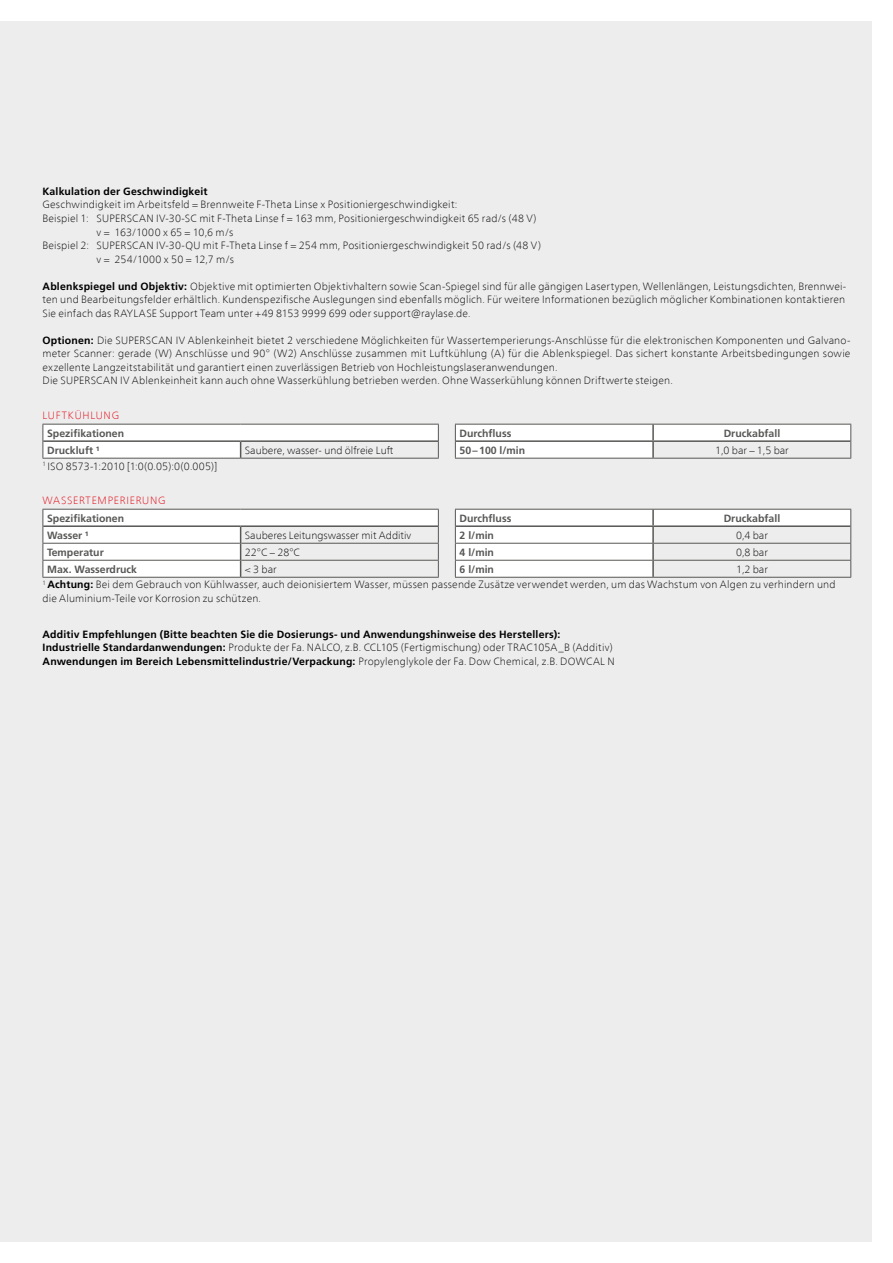
<style>
.page{position:relative;width:893px;height:1263px;background:#fff}
.page>*{position:absolute;margin:0;border:0;box-sizing:border-box;transform-origin:0 0}
.t1{font:100 10.5px/13.5px "Frutiger Neue LT Com";letter-spacing:.015em;color:#000}
.t2{font:700 10.5px "Frutiger LT Com";letter-spacing:.015em;color:#000}
.t3{font:700 10.5px/17px "Frutiger LT Com";color:#575756}
.t4{font:100 10.5px "Frutiger Neue LT Com";letter-spacing:.07em;color:#e30613}
.t5{font:100 10.5px "Frutiger Neue LT Com";letter-spacing:-.005em;color:#000}
.s1{font-family:"Frutiger LT Com";font-weight:700}
.s2{font-family:"Frutiger Neue LT Com";font-weight:100}
</style>
<div class="page">
<div style="left:0;top:21px;width:872px;height:1221px;background:#ededed"></div>
<hr style="left:43px;top:458px;width:198px;height:1px;background:#575756">
<hr style="left:241px;top:458px;width:198px;height:1px;background:#575756">
<svg style="left:43px;top:424px;width:396px;height:34px"></svg>
<hr style="left:43px;top:577px;width:198px;height:1px;background:#575756">
<hr style="left:241px;top:577px;width:198px;height:1px;background:#575756">
<svg style="left:43px;top:509px;width:396px;height:68px"></svg>
<hr style="left:455px;top:458px;width:198px;height:1px;background:#575756">
<hr style="left:653px;top:458px;width:198px;height:1px;background:#575756">
<svg style="left:455px;top:424px;width:396px;height:34px"></svg>
<hr style="left:455px;top:577px;width:198px;height:1px;background:#575756">
<hr style="left:653px;top:577px;width:198px;height:1px;background:#575756">
<svg style="left:455px;top:509px;width:396px;height:68px"></svg>
<hr style="left:455px;top:543px;width:198px;height:1px;background:#575756">
<hr style="left:653px;top:543px;width:198px;height:1px;background:#575756">
<hr style="left:455px;top:560px;width:198px;height:1px;background:#575756">
<hr style="left:653px;top:560px;width:198px;height:1px;background:#575756">
<p class="t2" style="left:43px;top:185px;width:167px">Kalkulation der Geschwindigkeit</p>
<p class="t1" style="left:43px;top:198px;width:416px">Geschwindigkeit im Arbeitsfeld = Brennweite F-Theta Linse x Positioniergeschwindigkeit:</p>
<p class="t1" style="left:43px;top:211px;width:495px">Beispiel 1: SUPERSCAN IV-30-SC mit F-Theta Linse f = 163 mm, Positioniergeschwindigkeit 65 rad/s (48 V)</p>
<p class="t5" style="left:97px;top:225px;width:138px">v = 163/1000 x 65 = 10,6 m/s</p>
<p class="t1" style="left:43px;top:238px;width:500px">Beispiel 2: SUPERSCAN IV-30-QU mit F-Theta Linse f = 254 mm, Positioniergeschwindigkeit 50 rad/s (48 V)</p>
<p class="t1" style="left:97px;top:252px;width:139px">v = 254/1000 x 50 = 12,7 m/s</p>
<p class="t1" style="left:43px;top:279px;width:805px"><span class="s1">Ablenkspiegel und Objektiv:</span> Objektive mit optimierten Objektivhaltern sowie Scan-Spiegel sind für alle gängigen Lasertypen, Wellenlängen, Leistungsdichten, Brennwei&shy;ten und Bearbeitungsfelder erhältlich. Kundenspezifische Auslegungen sind ebenfalls möglich. Für weitere Informationen bezüglich möglicher Kombinationen kontaktieren<br>Sie einfach das RAYLASE Support Team unter +49 8153 9999 699 oder support@raylase.de.</p>
<p class="t1" style="left:43px;top:333px;width:809px"><span class="s1">Optionen:</span> Die SUPERSCAN IV Ablenkeinheit bietet 2 verschiedene Möglichkeiten für Wassertemperierungs-Anschlüsse für die elektronischen Komponenten und Galvano&shy;meter Scanner: gerade (W) Anschlüsse und 90° (W2) Anschlüsse zusammen mit Luftkühlung (A) für die Ablenkspiegel. Das sichert konstante Arbeitsbedingungen sowie exzellente Langzeitstabilität und garantiert einen zuverlässigen Betrieb von Hochleistungslaseranwendungen.<br>Die SUPERSCAN IV Ablenkeinheit kann auch ohne Wasserkühlung betrieben werden. Ohne Wasserkühlung können Driftwerte steigen.</p>
<p class="t4" style="left:43px;top:409px;width:78px">LUFTKÜHLUNG</p>
<p class="t3" style="left:47px;top:424px;width:79px">Spezifikationen<br>Druckluft ¹</p>
<p class="t1" style="left:43px;top:459px;width:176px"><sup>1</sup> ISO 8573-1:2010 [1:0(0.05):0(0.005)]</p>
<p class="t4" style="left:43px;top:494px;width:124px">WASSERTEMPERIERUNG</p>
<p class="t3" style="left:47px;top:510px;width:79px">Spezifikationen<br>Wasser ¹</p>
<p class="t1" style="left:245px;top:443px;width:150px">Saubere, wasser- und ölfreie Luft</p>
<p class="t1" style="left:245px;top:528px;width:168px">Sauberes Leitungswasser mit Additiv</p>
<p class="t3" style="left:47px;top:544px;width:58px">Temperatur</p>
<p class="t1" style="left:245px;top:545px;width:57px">22°C – 28°C</p>
<p class="t3" style="left:47px;top:561px;width:91px">Max. Wasserdruck</p>
<p class="t1" style="left:245px;top:562px;width:33px">&lt; 3 bar</p>
<p class="t3" style="left:460px;top:424px;width:53px">Durchfluss</p>
<p class="t3" style="left:724px;top:424px;width:58px">Druckabfall</p>
<p class="t3" style="left:460px;top:441px;width:67px">50–100 l/min</p>
<p class="t1" style="left:715px;top:443px;width:75px">1,0 bar – 1,5 bar</p>
<p class="t3" style="left:460px;top:510px;width:53px">Durchfluss</p>
<p class="t3" style="left:724px;top:510px;width:58px">Druckabfall</p>
<p class="t3" style="left:460px;top:527px;width:36px">2 l/min</p>
<p class="t1" style="left:736px;top:528px;width:33px">0,4 bar</p>
<p class="t3" style="left:460px;top:544px;width:36px">4 l/min</p>
<p class="t1" style="left:736px;top:545px;width:33px">0,8 bar</p>
<p class="t3" style="left:460px;top:561px;width:36px">6 l/min</p>
<p class="t1" style="left:736px;top:562px;width:33px">1,2 bar</p>
<p class="t1" style="left:43px;top:578px;width:794px"><sup>1</sup> <span class="s1">Achtung:</span> Bei dem Gebrauch von Kühlwasser, auch deionisiertem Wasser, müssen passende Zusätze verwendet werden, um das Wachstum von Algen zu verhindern und die Aluminium-Teile vor Korrosion zu schützen.</p>
<p class="t2" style="left:43px;top:628px;width:519px">Additiv Empfehlungen (Bitte beachten Sie die Dosierungs- und Anwendungshinweise des Herstellers):</p>
<p class="t1" style="left:43px;top:641px;width:572px"><span class="s1">Industrielle Standardanwendungen:</span> Produkte der Fa. NALCO, z.B. CCL105 (Fertigmischung) oder TRAC105A_B (Additiv)</p>
<p class="t2" style="left:43px;top:655px;width:574px">Anwendungen im Bereich Lebensmittelindustrie/Verpackung: <span class="s2">Propylenglykole der Fa. Dow Chemical, z.B. DOWCAL N</span></p>
</div>
